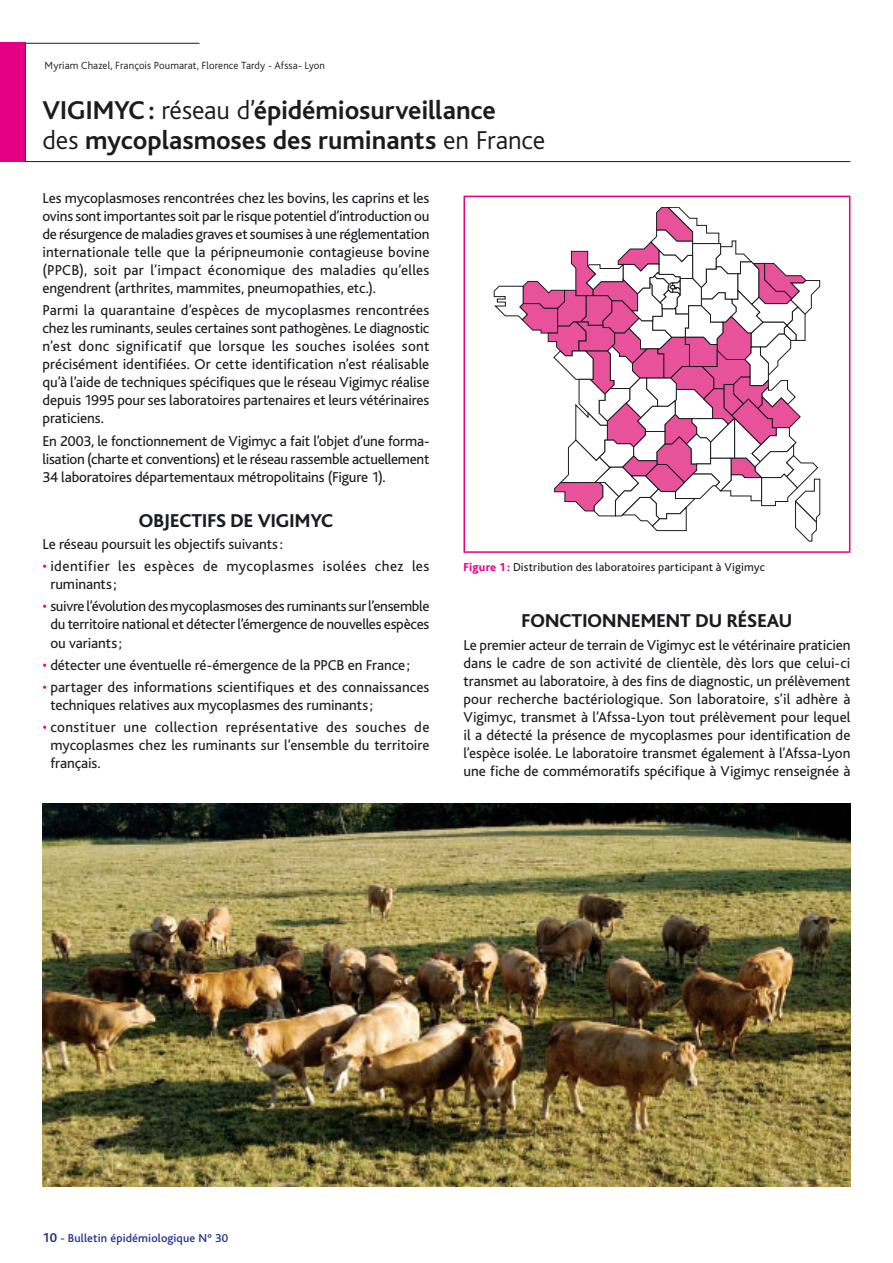
<style>
.page{position:relative;width:893px;height:1263px;background:#fff}
.page>*{position:absolute;margin:0;border:0;box-sizing:border-box;transform-origin:0 0}
.t1{font:700 27px/30px "Bliss";color:#1b1c20}
.t2{font:800 19.5px "Bliss";letter-spacing:.005em;color:#1b1c20}
.t3{font:15px/18px "Bliss";letter-spacing:-.005em;color:#1b1c20;text-align:justify}
.t4{font:15px/18px "Bliss";letter-spacing:.03em;color:#1b1c20}
.t5{font:12px "Bliss";letter-spacing:.01em;color:#1b1c20}
.t6{font:500 12px "Bliss";letter-spacing:.01em;color:#203490}
.t7{font:300 10.8px "Bliss";letter-spacing:.01em;color:#1b1c20}
.s1{font-weight:300}
.s2{color:#e50083}
.s3{font-weight:800;color:#e50083}
.s4{font-weight:700;font-size:13.5px}
</style>
<div class="page">
<div style="left:0;top:43px;width:26px;height:119px;background:#e50083"></div>
<hr style="left:25px;top:43px;width:174px;height:1px;background:#1b1c20">
<hr style="left:25px;top:43px;width:1px;height:119px;background:#1b1c20">
<svg style="left:494px;top:207px;width:326px;height:334px"></svg>
<div style="left:463px;top:196px;width:387px;height:357px;border:2px solid #e50083"></div>
<img style="left:43px;top:804px;width:807px;height:382px">
<hr style="left:26px;top:161px;width:824px;height:1px;background:#1b1c20">
<p class="t7" style="left:45px;top:60px;width:282px">Myriam Chazel, François Poumarat, Florence Tardy - Afssa- Lyon</p>
<h1 class="t1" style="left:43px;top:96px;width:504px">VIGIMYC: <span class="s1">réseau d’</span>épidémiosurveillance<br><span class="s1">des</span> mycoplasmoses des ruminants <span class="s1">en France</span></h1>
<p class="t3" style="left:43px;top:190px;width:388px">Les mycoplasmoses rencontrées chez les bovins, les caprins et les ovins sont importantes soit par le risque potentiel d’introduction ou de résurgence de maladies graves et soumises à une réglementation internationale telle que la péripneumonie contagieuse bovine (PPCB), soit par l’impact économique des maladies qu’elles engendrent (arthrites, mammites, pneumopathies, etc.).</p>
<p class="t3" style="left:43px;top:302px;width:388px">Parmi la quarantaine d’espèces de mycoplasmes rencontrées chez les ruminants, seules certaines sont pathogènes. Le diagnostic n’est donc significatif que lorsque les souches isolées sont précisément identifiées. Or cette identification n’est réalisable qu’à l’aide de techniques spécifiques que le réseau Vigimyc réalise depuis 1995 pour ses laboratoires partenaires et leurs vétérinaires praticiens.</p>
<p class="t3" style="left:43px;top:432px;width:388px">En 2003, le fonctionnement de Vigimyc a fait l’objet d’une forma&shy;lisation (charte et conventions) et le réseau rassemble actuellement 34 laboratoires départementaux métropolitains (Figure 1).</p>
<h2 class="t2" style="left:139px;top:510px;width:42px">OBJECTIFS</h2>
<h2 class="t2" style="left:230px;top:510px;width:104px">DE VIGIMYC</h2>
<p class="t3" style="left:43px;top:535px;width:242px">Le réseau poursuit les objectifs suivants:</p>
<p class="t4" style="left:50px;top:558px;width:381px;text-indent:-8px"><span class="s2">•</span> identifier les espèces de mycoplasmes isolées chez les ruminants;</p>
<p class="t3" style="left:50px;top:598px;width:381px;text-indent:-8px"><span class="s2">•</span> suivre l’évolution des mycoplasmoses des ruminants sur l’ensemble du territoire national et détecter l’émergence de nouvelles espèces ou variants;</p>
<p class="t3" style="left:43px;top:656px;width:369px"><span class="s2">•</span> détecter une éventuelle ré-émergence de la PPCB en France;</p>
<p class="t3" style="left:50px;top:678px;width:381px;text-indent:-8px"><span class="s2">•</span> partager des informations scientifiques et des connaissances techniques relatives aux mycoplasmes des ruminants;</p>
<p class="t3" style="left:50px;top:719px;width:381px;text-indent:-8px"><span class="s2">•</span> constituer une collection représentative des souches de mycoplasmes chez les ruminants sur l’ensemble du territoire français.</p>
<p class="t5" style="left:463px;top:560px;width:303px"><span class="s3">FIGURE 1:</span> Distribution des laboratoires participant à Vigimyc</p>
<h2 class="t2" style="left:522px;top:611px;width:23px">FONCTIONNEMENT</h2>
<h2 class="t2" style="left:695px;top:611px;width:43px">DU RÉSEAU</h2>
<p class="t3" style="left:463px;top:636px;width:388px">Le premier acteur de terrain de Vigimyc est le vétérinaire praticien dans le cadre de son activité de clientèle, dès lors que celui-ci transmet au laboratoire, à des fins de diagnostic, un prélèvement pour recherche bactériologique. Son laboratoire, s’il adhère à Vigimyc, transmet à l’Afssa-Lyon tout prélèvement pour lequel il a détecté la présence de mycoplasmes pour identification de l’espèce isolée. Le laboratoire transmet également à l’Afssa-Lyon une fiche de commémoratifs spécifique à Vigimyc renseignée à</p>
<p class="t6" style="left:43px;top:1232px;width:187px"><span class="s4">10</span> - Bulletin épidémiologique N° 30</p>
</div>
